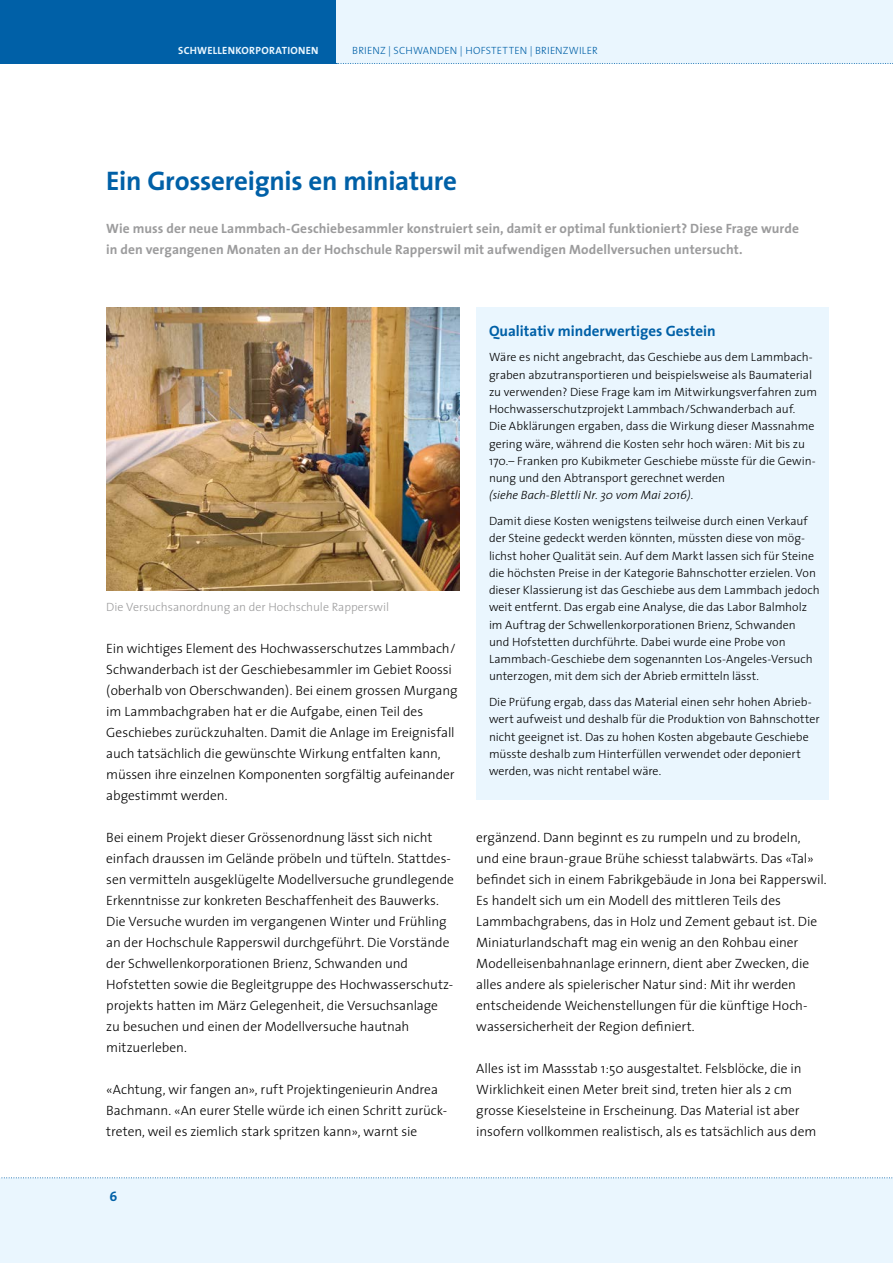
<style>
.page{position:relative;width:893px;height:1263px;background:#fff}
.page>*{position:absolute;margin:0;border:0;box-sizing:border-box;transform-origin:0 0}
.t1{font:700 27px "The Sans";letter-spacing:-.015em;color:#0060a7}
.t2{font:700 15px "The Sans";color:#0060a7}
.t3{font:300 13.5px/21px "The Sans";letter-spacing:-.005em;color:#000}
.t4{font:700 13.5px/21px "The Sans";letter-spacing:.005em;color:#9c9c9d}
.t5{font:700 13.5px "The Sans";color:#0060a7}
.t6{font:300 12px/17.2px "The Sans";color:#000}
.t7{font:300 12px "The Sans";color:#9c9c9d}
.t8{font:italic 300 12px "The Sans";letter-spacing:.005em;color:#000}
.t9{font:300 10.5px "The Sans";letter-spacing:.015em;color:#0060a7}
.t10{font:700 10.5px "The Sans";letter-spacing:.025em;color:#eaf6fe}
</style>
<div class="page">
<div style="left:242px;top:0;width:651px;height:64px;background:#eaf6fe"></div>
<div style="left:0;top:0;width:336px;height:64px;background:#0060a7"></div>
<svg style="left:336px;top:63px;width:557px;height:1px"></svg>
<div style="left:0;top:1178px;width:893px;height:85px;background:#eaf6fe"></div>
<svg style="left:1px;top:1177px;width:892px;height:1px"></svg>
<img style="left:106px;top:308px;width:353px;height:282px">
<div style="left:476px;top:308px;width:353px;height:492px;background:#eaf6fe"></div>
<p class="t10" style="left:178px;top:41px;width:142px">SCHWELLENKORPORATIONEN</p>
<p class="t9" style="left:352px;top:42px;width:247px">BRIENZ | SCHWANDEN | HOFSTETTEN | BRIENZWILER</p>
<h1 class="t1" style="left:106px;top:158px;width:352px">Ein Grossereignis en miniature</h1>
<p class="t4" style="left:106px;top:218px;width:694px">Wie muss der neue Lammbach-Geschiebesammler konstruiert sein, damit er optimal funktioniert? Diese Frage wurde in den vergangenen Monaten an der Hochschule Rapperswil mit aufwendigen Modellversuchen untersucht.</p>
<p class="t7" style="left:106px;top:597px;width:284px">Die Versuchsanordnung an der Hochschule Rapperswil</p>
<p class="t3" style="left:106px;top:638px;width:353px">Ein wichtiges Element des Hochwasserschutzes Lammbach/ Schwanderbach ist der Geschiebesammler im Gebiet Roossi (oberhalb von Oberschwanden). Bei einem grossen Murgang im Lammbachgraben hat er die Aufgabe, einen Teil des Geschiebes zurückzuhalten. Damit die Anlage im Ereignisfall auch tatsächlich die gewünschte Wirkung entfalten kann, müssen ihre einzelnen Komponenten sorgfältig aufeinander abgestimmt werden.</p>
<p class="t3" style="left:106px;top:827px;width:349px">Bei einem Projekt dieser Grössenordnung lässt sich nicht einfach draussen im Gelände pröbeln und tüfteln. Stattdes&shy;sen vermitteln ausgeklügelte Modellversuche grundlegende Erkenntnisse zur konkreten Beschaffenheit des Bauwerks.<br>Die Versuche wurden im vergangenen Winter und Frühling an der Hochschule Rapperswil durchgeführt. Die Vorstände der Schwellenkorporationen Brienz, Schwanden und Hofstetten sowie die Begleitgruppe des Hochwasserschutz&shy;projekts hatten im März Gelegenheit, die Versuchsanlage zu besuchen und einen der Modellversuche hautnah mitzuerleben.</p>
<p class="t3" style="left:106px;top:1079px;width:342px">«Achtung, wir fangen an», ruft Projektingenieurin Andrea<br>Bachmann. «An eurer Stelle würde ich einen Schritt zurück&shy;treten, weil es ziemlich stark spritzen kann», warnt sie</p>
<p class="t2" style="left:489px;top:318px;width:228px">Qualitativ minderwertiges Gestein</p>
<p class="t6" style="left:489px;top:348px;width:330px">Wäre es nicht angebracht, das Geschiebe aus dem Lammbach&shy;graben abzutransportieren und beispielsweise als Baumaterial zu verwenden? Diese Frage kam im Mitwirkungsverfahren zum Hochwasserschutzprojekt Lammbach/Schwanderbach auf.<br>Die Abklärungen ergaben, dass die Wirkung dieser Massnahme gering wäre, während die Kosten sehr hoch wären: Mit bis zu 170.– Franken pro Kubikmeter Geschiebe müsste für die Gewin&shy;nung und den Abtransport gerechnet werden</p>
<p class="t8" style="left:489px;top:485px;width:206px">(siehe Bach-Blettli Nr. 30 vom Mai 2016).</p>
<p class="t6" style="left:489px;top:512px;width:332px">Damit diese Kosten wenigstens teilweise durch einen Verkauf der Steine gedeckt werden könnten, müssten diese von mög&shy;lichst hoher Qualität sein. Auf dem Markt lassen sich für Steine die höchsten Preise in der Kategorie Bahnschotter erzielen. Von dieser Klassierung ist das Geschiebe aus dem Lammbach jedoch weit entfernt. Das ergab eine Analyse, die das Labor Balmholz im Auftrag der Schwellenkorporationen Brienz, Schwanden<br>und Hofstetten durchführte. Dabei wurde eine Probe von Lammbach-Geschiebe dem sogenannten Los-Angeles-Versuch unterzogen, mit dem sich der Abrieb ermitteln lässt.</p>
<p class="t6" style="left:489px;top:693px;width:332px">Die Prüfung ergab, dass das Material einen sehr hohen Abrieb&shy;wert aufweist und deshalb für die Produktion von Bahnschotter nicht geeignet ist. Das zu hohen Kosten abgebaute Geschiebe müsste deshalb zum Hinterfüllen verwendet oder deponiert werden, was nicht rentabel wäre.</p>
<p class="t3" style="left:476px;top:827px;width:352px">ergänzend. Dann beginnt es zu rumpeln und zu brodeln, und eine braun-graue Brühe schiesst talabwärts. Das «Tal» befindet sich in einem Fabrikgebäude in Jona bei Rapperswil.<br>Es handelt sich um ein Modell des mittleren Teils des Lammbachgrabens, das in Holz und Zement gebaut ist. Die Miniaturlandschaft mag ein wenig an den Rohbau einer Modelleisenbahnanlage erinnern, dient aber Zwecken, die alles andere als spielerischer Natur sind: Mit ihr werden entscheidende Weichenstellungen für die künftige Hoch&shy;wassersicherheit der Region definiert.</p>
<p class="t3" style="left:476px;top:1058px;width:342px">Alles ist im Massstab 1:50 ausgestaltet. Felsblöcke, die in Wirklichkeit einen Meter breit sind, treten hier als 2 cm grosse Kieselsteine in Erscheinung. Das Material ist aber insofern vollkommen realistisch, als es tatsächlich aus dem</p>
<p class="t5" style="left:109px;top:1185px;width:9px">6</p>
</div>
